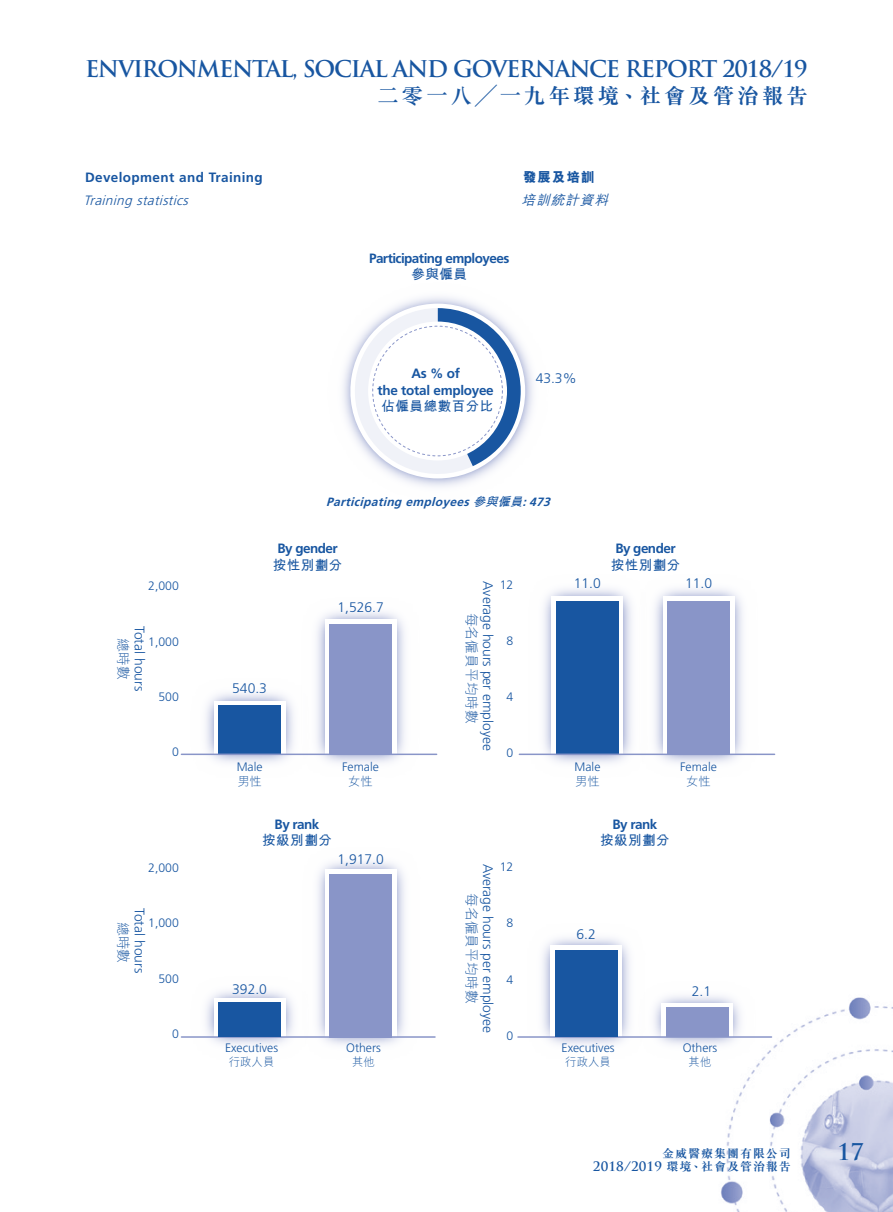
<style>
.page{position:relative;width:893px;height:1212px;background:#fff}
.page>*{position:absolute;margin:0;border:0;box-sizing:border-box;transform-origin:0 0}
.t1{font:700 22.5px "Trajan Pro";letter-spacing:-.055em;color:#1856a1}
.t2{font:700 21.75px "M Sung HK";letter-spacing:.125em;color:#1856a1}
.t3{font:300 13.95px/16.6px "Frutiger LT Std";color:#1856a1;text-align:center}
.Heading_3{font:700 13.5px/16.2px "Frutiger LT Std";letter-spacing:-.04em;color:#1856a1;text-align:center}
.Heading_3-2{font:700 13.5px/16.2px "Frutiger LT Std";letter-spacing:-.02em;color:#1856a1}
.Heading_3-3{font:700 13.5px "Frutiger LT Std";letter-spacing:.03em;color:#1856a1}
.Heading_4{font:italic 300 13.5px "Frutiger LT Std";color:#1856a1}
.C_Heading_4{font:italic 500 13.5px "M Hei HK";color:#1856a1}
.C_Heading_3{font:800 13.5px "M Hei HK";letter-spacing:.08em;color:#1856a1}
.t4{font:300 12.3px/14.7px "Frutiger LT Std";color:#1856a1}
.t5{font:italic 700 12px "Frutiger LT Std";color:#1856a1}
.t6{font:700 12px/13.5px "M Sung HK";letter-spacing:.08em;color:#1856a1;text-align:right}
.t7{font:300 11.4px "M Hei HK";color:#1856a1}
.s1{font-family:"M Hei HK"}
.s2{font-family:"Trajan Pro";font-size:12.75px}
</style>
<div class="page">
<img style="left:180px;top:754px;width:713px;height:458px">
<img style="left:188px;top:693px;width:111px;height:87px">
<div style="left:214px;top:701px;width:72px;height:53px;background:#fff"></div>
<img style="left:299px;top:611px;width:123px;height:169px">
<div style="left:325px;top:619px;width:71px;height:135px;background:#fff"></div>
<img style="left:526px;top:588px;width:111px;height:192px">
<div style="left:551px;top:596px;width:72px;height:158px;background:#fff"></div>
<img style="left:524px;top:919px;width:124px;height:143px">
<div style="left:550px;top:945px;width:72px;height:92px;background:#fff"></div>
<img style="left:299px;top:843px;width:123px;height:219px">
<div style="left:325px;top:869px;width:72px;height:168px;background:#fff"></div>
<img style="left:188px;top:972px;width:123px;height:90px">
<div style="left:214px;top:998px;width:72px;height:39px;background:#fff"></div>
<img style="left:635px;top:977px;width:124px;height:85px">
<div style="left:661px;top:1003px;width:72px;height:34px;background:#fff"></div>
<img style="left:637px;top:588px;width:123px;height:192px">
<div style="left:663px;top:596px;width:71px;height:158px;background:#fff"></div>
<div style="left:329px;top:624px;width:63px;height:130px;background:#8995c8"></div>
<div style="left:218px;top:705px;width:63px;height:49px;background:#1856a1"></div>
<hr style="left:181px;top:1036px;width:254px;height:2px;background:#8995c8">
<div style="left:667px;top:601px;width:63px;height:153px;background:#8995c8"></div>
<div style="left:556px;top:601px;width:63px;height:153px;background:#1856a1"></div>
<div style="left:329px;top:874px;width:63px;height:163px;background:#8995c8"></div>
<div style="left:218px;top:1003px;width:63px;height:34px;background:#1856a1"></div>
<hr style="left:518px;top:1036px;width:253px;height:2px;background:#8995c8">
<div style="left:666px;top:1007px;width:63px;height:30px;background:#8995c8"></div>
<div style="left:555px;top:950px;width:63px;height:87px;background:#1856a1"></div>
<img style="left:403px;top:297px;width:130px;height:190px">
<svg style="left:343px;top:304px;width:182px;height:181px"></svg>
<div style="left:368px;top:322px;width:139px;height:138px;background:#fff;border-radius:50%"></div>
<hr style="left:181px;top:753px;width:256px;height:2px;background:#8995c8">
<hr style="left:519px;top:753px;width:256px;height:2px;background:#8995c8">
<h1 class="t1" style="left:85px;top:55px;width:724px">ENVIRONMENTAL, SOCIAL AND GOVERNANCE REPORT 2018/19</h1>
<h2 class="t2" style="left:377px;top:85px;width:432px">二零一八╱一九年環境、社會及管治報告</h2>
<p class="Heading_3-3" style="left:85px;top:170px;width:179px">Development and Training</p>
<p class="Heading_4" style="left:84px;top:193px;width:110px">Training statistics</p>
<p class="C_Heading_3" style="left:523px;top:170px;width:73px">發展及培訓</p>
<p class="C_Heading_4" style="left:522px;top:191px;width:92px">培訓統計資料</p>
<p class="Heading_3" style="left:369px;top:250px;width:142px">Participating employees<span class="s1">參與僱員</span></p>
<p class="Heading_3" style="left:411px;top:366px;width:50px">As % of</p>
<p class="t3" style="left:536px;top:370px;width:42px">43.3%</p>
<p class="Heading_3-2" style="left:378px;top:382px;width:118px">the total employee<span class="s1">佔僱員總數百分比</span></p>
<p class="t5" style="left:326px;top:495px;width:229px">Participating employees <span class="s1">參與僱員</span>:473</p>
<p class="Heading_3" style="left:273px;top:540px;width:71px">By gender<span class="s1">按性別劃分</span></p>
<p class="Heading_3" style="left:611px;top:540px;width:71px">By gender<span class="s1">按性別劃分</span></p>
<p class="t4" style="left:148px;top:579px;width:32px">2,000</p>
<p class="t3" style="left:148px;top:626px;width:66px;rotate:90deg">Total hours<span class="s1">總時數</span></p>
<p class="t4" style="left:148px;top:634px;width:32px">1,000</p>
<p class="t4" style="left:158px;top:689px;width:22px">500</p>
<p class="t4" style="left:172px;top:744px;width:8px">0</p>
<p class="t3" style="left:232px;top:680px;width:36px">540.3</p>
<p class="t3" style="left:337px;top:598px;width:48px">1,526.7</p>
<p class="t4" style="left:500px;top:578px;width:15px">12</p>
<p class="t3" style="left:496px;top:581px;width:171px;rotate:90deg">Average hours per employee<span class="s1">每名僱員平均時數</span></p>
<p class="t4" style="left:507px;top:634px;width:8px">8</p>
<p class="t4" style="left:507px;top:690px;width:8px">4</p>
<p class="t4" style="left:507px;top:746px;width:8px">0</p>
<p class="t3" style="left:574px;top:575px;width:29px">11.0</p>
<p class="t3" style="left:685px;top:575px;width:29px">11.0</p>
<p class="t4" style="left:237px;top:760px;width:27px">Male<span class="s1">男性</span></p>
<p class="t4" style="left:342px;top:760px;width:38px;text-align:center">Female<span class="s1">女性</span></p>
<p class="t4" style="left:575px;top:760px;width:27px">Male<span class="s1">男性</span></p>
<p class="t4" style="left:680px;top:760px;width:38px;text-align:center">Female<span class="s1">女性</span></p>
<p class="Heading_3" style="left:600px;top:816px;width:71px">By rank<br><span class="s1">按級別劃分</span></p>
<p class="Heading_3" style="left:262px;top:816px;width:71px">By rank<br><span class="s1">按級別劃分</span></p>
<p class="t4" style="left:148px;top:861px;width:32px">2,000</p>
<p class="t3" style="left:148px;top:908px;width:66px;rotate:90deg">Total hours<span class="s1">總時數</span></p>
<p class="t4" style="left:148px;top:916px;width:32px">1,000</p>
<p class="t4" style="left:158px;top:971px;width:22px">500</p>
<p class="t4" style="left:172px;top:1026px;width:8px">0</p>
<p class="t3" style="left:232px;top:980px;width:36px">392.0</p>
<p class="t3" style="left:337px;top:851px;width:48px">1,917.0</p>
<p class="t4" style="left:500px;top:860px;width:15px">12</p>
<p class="t3" style="left:496px;top:863px;width:171px;rotate:90deg">Average hours per employee<span class="s1">每名僱員平均時數</span></p>
<p class="t4" style="left:507px;top:916px;width:8px">8</p>
<p class="t4" style="left:507px;top:972px;width:8px">4</p>
<p class="t4" style="left:507px;top:1028px;width:8px">0</p>
<p class="t3" style="left:576px;top:926px;width:21px">6.2</p>
<p class="t3" style="left:692px;top:983px;width:21px">2.1</p>
<p class="t4" style="left:225px;top:1041px;width:55px">Executives</p>
<p class="t7" style="left:229px;top:1056px;width:47px">行政人員</p>
<p class="t4" style="left:346px;top:1041px;width:36px">Others</p>
<p class="t7" style="left:352px;top:1056px;width:24px">其他</p>
<p class="t4" style="left:562px;top:1041px;width:55px">Executives</p>
<p class="t7" style="left:565px;top:1056px;width:47px">行政人員</p>
<p class="t4" style="left:683px;top:1041px;width:36px">Others</p>
<p class="t7" style="left:689px;top:1056px;width:24px">其他</p>
<p class="t6" style="left:593px;top:1146px;width:200px">金威醫療集團有限公司<br><span class="s2">2018/2019</span> 環境、社會及管治報告</p>
<h1 class="t1" style="left:837px;top:1137px;width:28px">17</h1>
</div>
